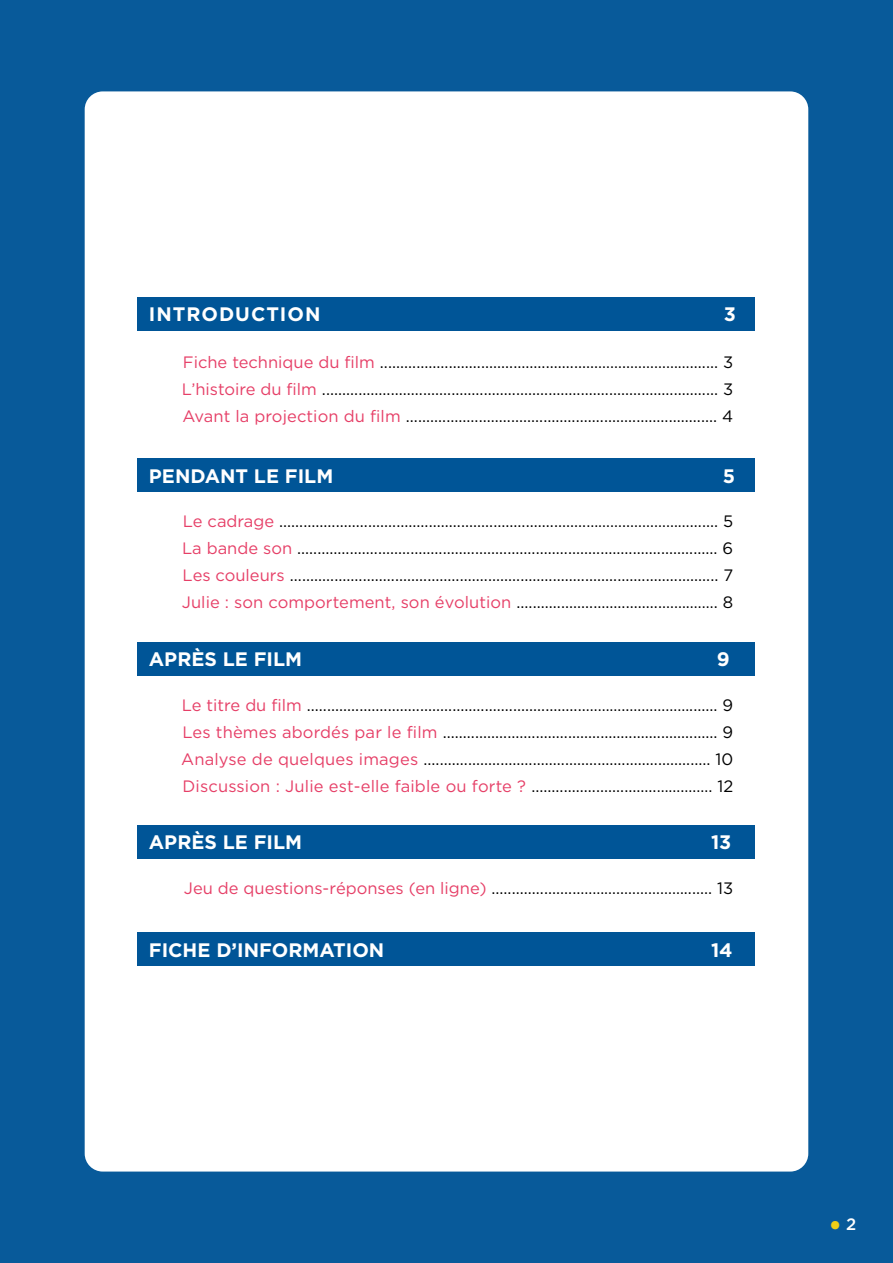
<style>
.page{position:relative;width:893px;height:1263px;background:#085a9a}
.page>*{position:absolute;margin:0;border:0;box-sizing:border-box;transform-origin:0 0}
.t1{font:31.5px "Minion Pro";color:#f0cf17}
.t2{font:700 19.5px "Gotham";color:#fff}
.t3{font:700 19.5px "Gotham";letter-spacing:.05em;color:#fff}
.t4{font:16.5px/27px "Gotham";color:#000;text-align:justify}
.s1{color:#e63f67}
.s2{font-family:"Gotham";font-weight:500;font-size:16.5px;color:#fff}
</style>
<div class="page">
<div style="left:85px;top:91px;width:723px;height:1080px;background:#fff;border-radius:18px"></div>
<div style="left:138px;top:459px;width:617px;height:33px;background:#005597"></div>
<div style="left:138px;top:297px;width:617px;height:34px;background:#005597"></div>
<div style="left:138px;top:642px;width:617px;height:33px;background:#005597"></div>
<div style="left:138px;top:825px;width:617px;height:33px;background:#005597"></div>
<div style="left:138px;top:932px;width:617px;height:34px;background:#005597"></div>
<p class="t3" style="left:149px;top:303px;width:173px">INTRODUCTION</p>
<p class="t2" style="left:724px;top:303px;width:14px">3</p>
<p class="t4" style="left:182px;top:348px;width:553px"><span class="s1">Fiche technique du film</span> ......................................................……..……………....... 3<br><span class="s1">L’histoire du film</span> .................................................................................................. 3<br><span class="s1">Avant la projection du film</span> ............................................................................. 4</p>
<p class="t2" style="left:149px;top:465px;width:186px">PENDANT LE FILM</p>
<p class="t2" style="left:723px;top:465px;width:14px">5</p>
<p class="t4" style="left:182px;top:508px;width:553px"><span class="s1">Le cadrage</span> ............................................................................………..……………....... 5<br><span class="s1">La bande son</span> ........................................................................................................ 6<br><span class="s1">Les couleurs</span> .......................................................................................................... 7<br><span class="s1">Julie : son comportement, son évolution</span> ....................................…….……. 8</p>
<p class="t2" style="left:149px;top:648px;width:155px">APRÈS LE FILM</p>
<p class="t2" style="left:717px;top:648px;width:14px">9</p>
<p class="t4" style="left:181px;top:691px;width:554px"><span class="s1">Le titre du film</span> .....................................................................………..……………....... 9<br><span class="s1">Les thèmes abordés par le film</span> .................................................................... 9<br><span class="s1">Analyse de quelques images</span> ....................................................................... 10<br><span class="s1">Discussion : Julie est-elle faible ou forte ?</span> ...............................…….……. 12</p>
<p class="t2" style="left:149px;top:831px;width:155px">APRÈS LE FILM</p>
<p class="t2" style="left:711px;top:831px;width:22px">13</p>
<p class="t4" style="left:184px;top:874px;width:551px"><span class="s1">Jeu de questions-réponses (en ligne)</span> ......................………..……………....... 13</p>
<p class="t2" style="left:149px;top:938px;width:237px">FICHE D’INFORMATION</p>
<p class="t2" style="left:711px;top:938px;width:23px">14</p>
<h1 class="t1" style="left:829px;top:1201px;width:29px">• <span class="s2">2</span></h1>
</div>
